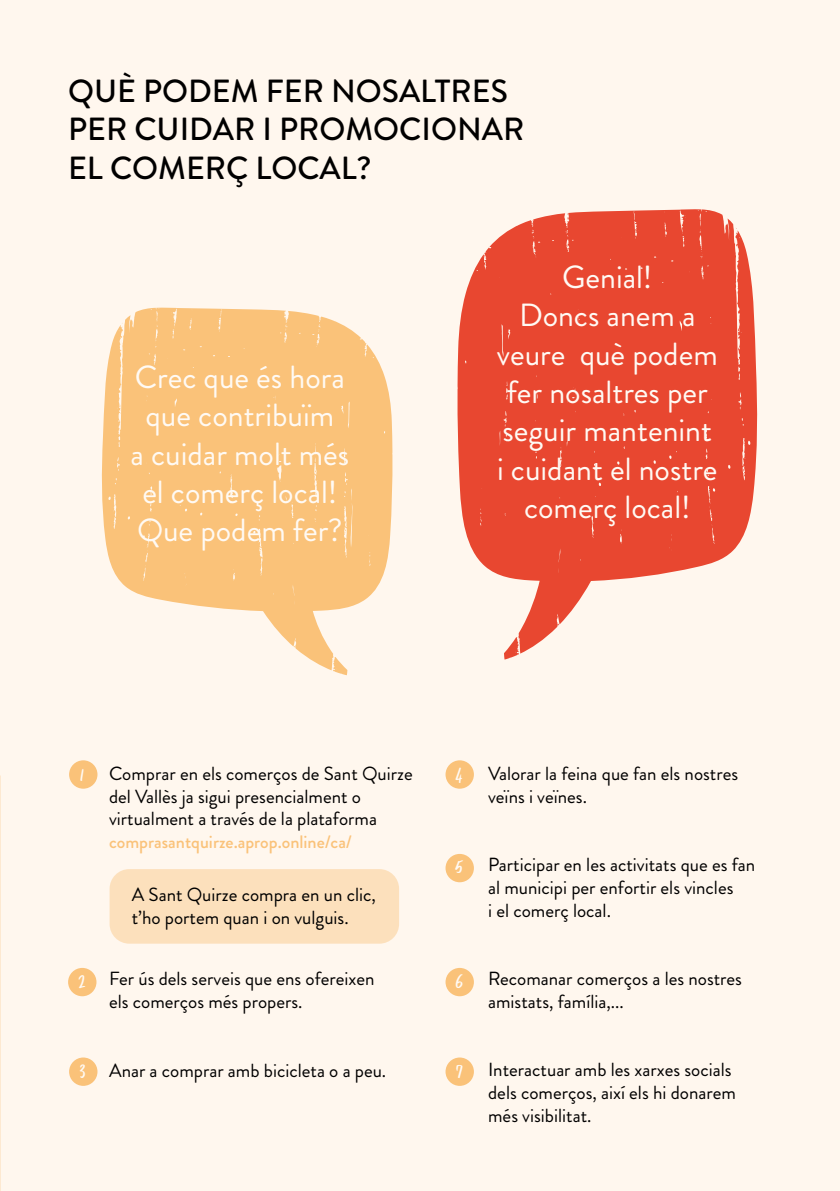
<style>
.page{position:relative;width:840px;height:1191px;background:#fff}
.page>*{position:absolute;margin:0;border:0;box-sizing:border-box;transform-origin:0 0}
.t1{font:32px/38.4px "Brandon Grotesque";color:#fffaf4;text-align:center}
.t2{font:500 32px/38.4px "Brandon Grotesque";color:#000}
.t3{font:32px "Oranges And Lemons Caps";color:#fffaf4}
.t4{font:19px/22.8px "Brandon Grotesque";color:#000}
.t5{font:500 18px "Brandon Grotesque";color:#fac279}
</style>
<div class="page">
<div style="left:0;top:0;width:839px;height:1191px;background:#fff7ee"></div>
<svg style="left:101px;top:308px;width:291px;height:362px;fill:#fac279"></svg>
<svg style="left:332px;top:657px;width:15px;height:18px"></svg>
<div style="left:69px;top:760px;width:28px;height:28px;background:#fac279;border-radius:50%"></div>
<div style="left:445px;top:760px;width:28px;height:28px;background:#fac279;border-radius:50%"></div>
<div style="left:445px;top:854px;width:28px;height:28px;background:#fac279;border-radius:50%"></div>
<div style="left:445px;top:968px;width:28px;height:28px;background:#fac279;border-radius:50%"></div>
<div style="left:445px;top:1057px;width:28px;height:28px;background:#fac279;border-radius:50%"></div>
<div style="left:68px;top:968px;width:28px;height:28px;background:#fac279;border-radius:50%"></div>
<div style="left:69px;top:1057px;width:28px;height:28px;background:#fac279;border-radius:50%"></div>
<svg style="left:457px;top:209px;width:300px;height:444px;fill:#e84730"></svg>
<svg style="left:503px;top:637px;width:16px;height:22px"></svg>
<div style="left:109px;top:869px;width:290px;height:74px;background:#fce0bc;border-radius:20px"></div>
<h1 class="t2" style="left:68px;top:72px;width:457px">QUÈ PODEM FER NOSALTRES<br>PER CUIDAR I PROMOCIONAR<br>EL COMERÇ LOCAL?</h1>
<h1 class="t1" style="left:130px;top:358px;width:220px">Crec que és hora que contribuïm<br>a cuidar molt més el comerç local!<br>Que podem fer?</h1>
<h1 class="t1" style="left:496px;top:258px;width:222px">Genial!<br>Doncs anem a veure què podem fer nosaltres per seguir mantenint i cuidant el nostre comerç local!</h1>
<p class="t4" style="left:109px;top:762px;width:305px">Comprar en els comerços de Sant Quirze del Vallès ja sigui presencialment o virtualment a través de la plataforma</p>
<p class="t5" style="left:109px;top:829px;width:244px">comprasantquirze.aprop.online/ca/</p>
<p class="t4" style="left:132px;top:883px;width:245px">A Sant Quirze compra en un clic, t’ho portem quan i on vulguis.</p>
<h1 class="t3" style="left:80px;top:761px;width:6px">1</h1>
<h1 class="t3" style="left:455px;top:761px;width:10px">4</h1>
<h1 class="t3" style="left:454px;top:854px;width:11px">5</h1>
<p class="t4" style="left:488px;top:762px;width:251px">Valorar la feina que fan els nostres veïns i veïnes.</p>
<p class="t4" style="left:488px;top:853px;width:268px">Participar en les activitats que es fan al municipi per enfortir els vincles<br>i el comerç local.</p>
<h1 class="t3" style="left:78px;top:968px;width:9px">2</h1>
<p class="t4" style="left:109px;top:967px;width:267px">Fer ús dels serveis que ens ofereixen els comerços més propers.</p>
<h1 class="t3" style="left:455px;top:968px;width:10px">6</h1>
<p class="t4" style="left:488px;top:967px;width:255px">Recomanar comerços a les nostres amistats, família,...</p>
<h1 class="t3" style="left:79px;top:1058px;width:8px">3</h1>
<p class="t4" style="left:109px;top:1059px;width:278px">Anar a comprar amb bicicleta o a peu.</p>
<h1 class="t3" style="left:455px;top:1058px;width:8px">7</h1>
<p class="t4" style="left:488px;top:1058px;width:249px">Interactuar amb les xarxes socials dels comerços, així els hi donarem més visibilitat.</p>
</div>
